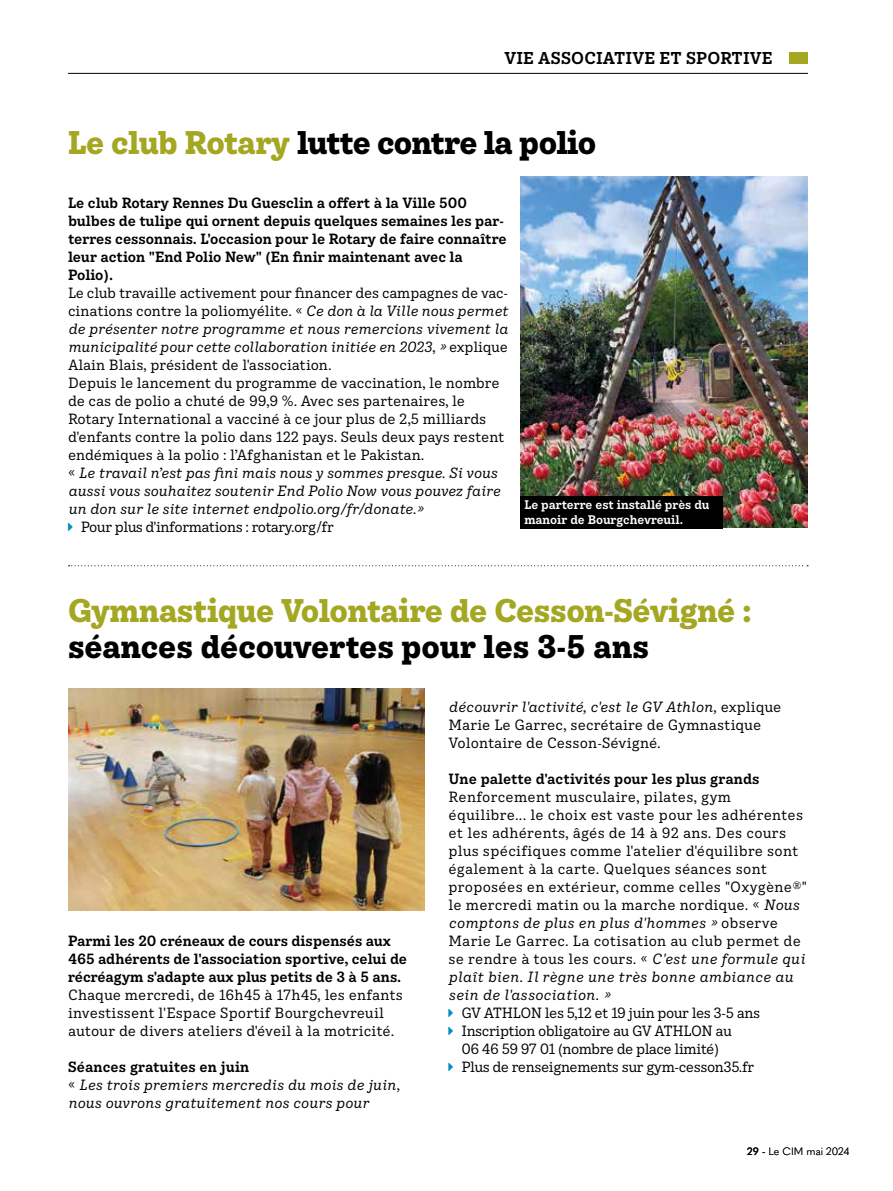
<style>
.page{position:relative;width:893px;height:1191px;background:#fff}
.page>*{position:absolute;margin:0;border:0;box-sizing:border-box;transform-origin:0 0}
.t1{font:700 31.5px "Ivy Style TW";letter-spacing:-.02em;color:#a4a721}
.t2{font:700 31.5px "Ivy Style TW";color:#000}
.t3{font:700 31.5px "Ivy Style TW";letter-spacing:-.02em;color:#000}
.t4{font:600 16.5px "Ivy Style TW";letter-spacing:.01em;color:#000}
.t5{font:14.25px/18px "Ivy Style TW";color:#000}
.t6{font:14.25px/18px "Ivy Style TW";letter-spacing:.02em;color:#000}
.t7{font:600 14.25px/18px "Ivy Style TW";color:#000}
.t8{font:14.25px/18px "Ivy Style TW";letter-spacing:-.03em;color:#000}
.t9{font:italic 14.25px/18px "Ivy Style TW";letter-spacing:.01em;color:#000}
.t10{font:600 12px/15px "Ivy Style TW";letter-spacing:-.005em;color:#fff}
.t11{font:300 10.5px "Quasimoda";color:#000}
.s1{color:#a4a721}
.s2{font-style:italic}
.s3{font-weight:600;font-style:normal}
.s4{font-style:normal}
.s5{font-weight:500}
</style>
<div class="page">
<hr style="left:68px;top:73px;width:740px;height:1px;background:#000">
<div style="left:790px;top:52px;width:18px;height:12px;background:#a4a721"></div>
<img style="left:68px;top:688px;width:357px;height:222px">
<img style="left:520px;top:176px;width:287px;height:352px">
<div style="left:520px;top:496px;width:202px;height:32px;background:#000"></div>
<svg style="left:69px;top:565px;width:739px;height:1px"></svg>
<p class="t4" style="left:504px;top:45px;width:270px">VIE ASSOCIATIVE ET SPORTIVE</p>
<h1 class="t3" style="left:68px;top:117px;width:530px"><span class="s1">Le club Rotary</span> lutte contre la polio</h1>
<p class="t7" style="left:68px;top:193px;width:440px">Le club Rotary Rennes Du Guesclin a offert à la Ville 500 bulbes de tulipe qui ornent depuis quelques semaines les par&shy;terres cessonnais. L'occasion pour le Rotary de faire connaître leur action "End Polio New" (En finir maintenant avec la Polio).</p>
<p class="t5" style="left:68px;top:283px;width:442px">Le club travaille activement pour financer des campagnes de vac&shy;cinations contre la poliomyélite. « <span class="s2">Ce don à la Ville nous permet de présenter notre programme et nous remercions vivement la municipalité pour cette collaboration initiée en 2023</span>, <span class="s2">»</span> explique Alain Blais, président de l'association.<br>Depuis le lancement du programme de vaccination, le nombre de cas de polio a chuté de 99,9 %. Avec ses partenaires, le Rotary International a vacciné à ce jour plus de 2,5 milliards d'enfants contre la polio dans 122 pays. Seuls deux pays restent endémiques à la polio : l’Afghanistan et le Pakistan.<br>« <span class="s2">Le travail n’est pas fini mais nous y sommes presque. Si vous aussi vous souhaitez soutenir End Polio Now vous pouvez faire un don sur le site internet endpolio.org/fr/donate.»</span></p>
<p class="t8" style="left:81px;top:517px;width:255px">Pour plus d'informations : rotary.org/fr</p>
<p class="t10" style="left:524px;top:496px;width:186px">Le parterre est installé près du manoir de Bourgchevreuil.</p>
<h1 class="t1" style="left:68px;top:585px;width:685px">Gymnastique Volontaire de Cesson-Sévigné :</h1>
<h1 class="t2" style="left:68px;top:621px;width:582px">séances découvertes pour les 3-5 ans</h1>
<p class="t7" style="left:68px;top:931px;width:341px">Parmi les 20 créneaux de cours dispensés aux<br>465 adhérents de l'association sportive, celui de récréagym s'adapte aux plus petits de 3 à 5 ans.</p>
<p class="t5" style="left:68px;top:985px;width:336px">Chaque mercredi, de 16h45 à 17h45, les enfants investissent l'Espace Sportif Bourgchevreuil autour de divers ateliers d'éveil à la motricité.</p>
<p class="t9" style="left:68px;top:1057px;width:333px"><span class="s3">Séances gratuites en juin<br></span><span class="s4">«</span> Les trois premiers mercredis du mois de juin, nous ouvrons gratuitement nos cours pour</p>
<p class="t5" style="left:449px;top:697px;width:334px"><span class="s2">découvrir l'activité, c'est le GV Athlon,</span> explique<br>Marie Le Garrec, secrétaire de Gymnastique<br>Volontaire de Cesson-Sévigné.</p>
<p class="t7" style="left:449px;top:769px;width:312px">Une palette d'activités pour les plus grands</p>
<p class="t6" style="left:449px;top:787px;width:360px">Renforcement musculaire, pilates, gym équilibre... le choix est vaste pour les adhérentes et les adhérents, âgés de 14 à 92 ans. Des cours plus spécifiques comme l'atelier d'équilibre sont également à la carte. Quelques séances sont proposées en extérieur, comme celles "Oxygène®" le mercredi matin ou la marche nordique. « <span class="s2">Nous comptons de plus en plus d'hommes »</span> observe Marie Le Garrec. La cotisation au club permet de se rendre à tous les cours. « <span class="s2">C'est une formule qui plaît bien. Il règne une très bonne ambiance au sein de l'association. »</span></p>
<p class="t8" style="left:461px;top:1003px;width:300px">GV ATHLON les 5,12 et 19 juin pour les 3-5 ans Inscription obligatoire au GV ATHLON au<br>06 46 59 97 01 (nombre de place limité)<br>Plus de renseignements sur gym-cesson35.fr</p>
<p class="t11" style="left:747px;top:1143px;width:104px"><span class="s5">29 -</span> Le CIM mai 2024</p>
</div>
